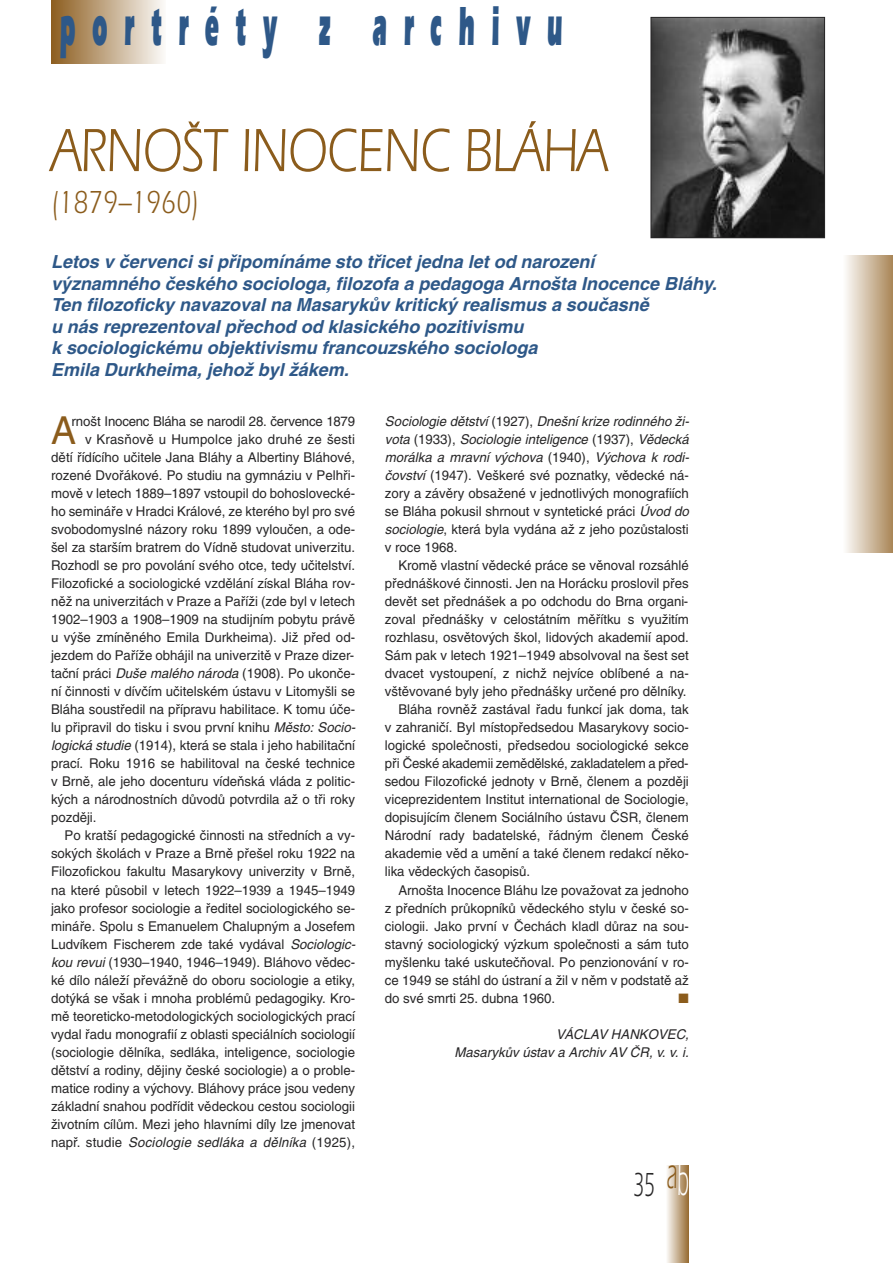
<style>
.page{position:relative;width:893px;height:1263px;background:#fff}
.page>*{position:absolute;margin:0;border:0;box-sizing:border-box;transform-origin:0 0}
.t1{font:63px "Itc Eras CE";letter-spacing:-.01em;color:#8b5c1c;scale:.8 1}
.t2{font:900 57px "Itc Eras CE";letter-spacing:.72em;color:#2e5888;scale:.4 1}
.t3{font:38.55px "Helvetica CE";color:#8b5c1c}
.t4{font:34.5px "Itc Eras CE";color:#272627;scale:.55 1}
.t5{font:33px "Itc Eras CE";color:#8b5c1c;scale:.8 1}
.t6{font:italic 700 18px/21.6px "Helvetica CE";color:#2e5888}
.t7{font:13.5px/18px "Helvetica CE";color:#272627;text-align:justify}
.t8{font:italic 13.5px/18px "Helvetica CE";color:#272627;text-align:right}
.t9{font:13.5px "Zapf Dingbats ITC";color:#8b5c1c}
.s1{font-style:italic}
.s2{font-style:normal}
.s3{font-size:45px;color:#fff}
</style>
<div class="page">
<div style="left:51px;top:0;width:115px;height:64px;background:linear-gradient(to right,#8d5d1f,#fcfbf9)"></div>
<div style="left:844px;top:255px;width:49px;height:298px;background:linear-gradient(to right,#fcfbf9,#a98657)"></div>
<div style="left:667px;top:1165px;width:22px;height:98px;background:linear-gradient(to right,#f7f4f0,#9c733c)"></div>
<img style="left:653px;top:19px;width:170px;height:217px">
<div style="left:651px;top:17px;width:174px;height:221px;border:1px solid #272627"></div>
<h2 class="t2" style="left:60px;top:6px;width:1259px">portréty z archivu</h2>
<h1 class="t1" style="left:51px;top:129px;width:696px">ARNOŠT INOCENC BLÁHA</h1>
<h3 class="t5" style="left:51px;top:191px;width:186px">(1879–1960)</h3>
<p class="t6" style="left:51px;top:253px;width:667px">Letos v červenci si připomínáme sto třicet jedna let od narození<br>významného českého sociologa, filozofa a pedagoga Arnošta Inocence Bláhy.<br>Ten filozoficky navazoval na Masarykův kritický realismus a současně<br>u nás reprezentoval přechod od klasického pozitivismu<br>k sociologickému objektivismu francouzského sociologa<br>Emila Durkheima, jehož byl žákem.</p>
<p class="t7" style="left:71px;top:414px;width:285px">rnošt Inocenc Bláha se narodil 28. července 1879</p>
<p class="t7" style="left:85px;top:432px;width:271px">v Krasňově u Humpolce jako druhé ze šesti</p>
<p class="t7" style="left:51px;top:450px;width:306px">dětí řídícího učitele Jana Bláhy a Albertiny Bláhové,</p>
<p class="t7" style="left:51px;top:468px;width:306px">rozené Dvořákové. Po studiu na gymnáziu v Pelhři-</p>
<p class="t7" style="left:51px;top:486px;width:306px">mově v letech 1889–1897 vstoupil do bohoslovecké-</p>
<p class="t7" style="left:51px;top:504px;width:306px">ho semináře v Hradci Králové, ze kterého byl pro své</p>
<p class="t7" style="left:51px;top:522px;width:306px">svobodomyslné názory roku 1899 vyloučen, a ode-</p>
<p class="t7" style="left:51px;top:540px;width:306px">šel za starším bratrem do Vídně studovat univerzitu.</p>
<p class="t7" style="left:51px;top:558px;width:306px">Rozhodl se pro povolání svého otce, tedy učitelství.</p>
<p class="t7" style="left:51px;top:576px;width:306px">Filozofické a sociologické vzdělání získal Bláha rov-</p>
<p class="t7" style="left:51px;top:594px;width:306px">něž na univerzitách v Praze a Paříži (zde byl v letech</p>
<p class="t7" style="left:51px;top:612px;width:306px">1902–1903 a 1908–1909 na studijním pobytu právě</p>
<p class="t7" style="left:51px;top:630px;width:306px">u výše zmíněného Emila Durkheima). Již před od-</p>
<p class="t7" style="left:51px;top:648px;width:305px">jezdem do Paříže obhájil na univerzitě v Praze dizer-</p>
<p class="t7" style="left:51px;top:666px;width:306px">tační práci <span class="s1">Duše malého národa</span> (1908). Po ukonče-</p>
<p class="t7" style="left:51px;top:684px;width:306px">ní činnosti v dívčím učitelském ústavu v Litomyšli se</p>
<p class="t7" style="left:51px;top:702px;width:306px">Bláha soustředil na přípravu habilitace. K tomu úče-</p>
<p class="t7" style="left:51px;top:720px;width:306px">lu připravil do tisku i svou první knihu <span class="s1">Město: Socio-</span></p>
<p class="t7" style="left:51px;top:738px;width:306px"><span class="s1">logická studie</span> (1914), která se stala i jeho habilitační</p>
<p class="t7" style="left:51px;top:756px;width:306px">prací. Roku 1916 se habilitoval na české technice</p>
<p class="t7" style="left:51px;top:774px;width:306px">v Brně, ale jeho docenturu vídeňská vláda z politic-</p>
<p class="t7" style="left:51px;top:792px;width:306px">kých a národnostních důvodů potvrdila až o tři roky</p>
<p class="t7" style="left:51px;top:810px;width:47px">později.</p>
<p class="t7" style="left:65px;top:828px;width:292px">Po kratší pedagogické činnosti na středních a vy-</p>
<p class="t7" style="left:51px;top:846px;width:306px">sokých školách v Praze a Brně přešel roku 1922 na</p>
<p class="t7" style="left:51px;top:864px;width:306px">Filozofickou fakultu Masarykovy univerzity v Brně,</p>
<p class="t7" style="left:51px;top:882px;width:306px">na které působil v letech 1922–1939 a 1945–1949</p>
<p class="t7" style="left:51px;top:900px;width:306px">jako profesor sociologie a ředitel sociologického se-</p>
<p class="t7" style="left:51px;top:918px;width:306px">mináře. Spolu s Emanuelem Chalupným a Josefem</p>
<p class="t7" style="left:51px;top:936px;width:306px">Ludvíkem Fischerem zde také vydával <span class="s1">Sociologic-</span></p>
<p class="t7" style="left:51px;top:954px;width:306px"><span class="s1">kou revui</span> (1930–1940, 1946–1949). Bláhovo vědec-</p>
<p class="t7" style="left:51px;top:972px;width:306px">ké dílo náleží převážně do oboru sociologie a etiky,</p>
<p class="t7" style="left:51px;top:990px;width:306px">dotýká se však i mnoha problémů pedagogiky. Kro-</p>
<p class="t7" style="left:51px;top:1008px;width:306px">mě teoreticko-metodologických sociologických prací</p>
<p class="t7" style="left:51px;top:1026px;width:306px">vydal řadu monografií z oblasti speciálních sociologií</p>
<p class="t7" style="left:51px;top:1044px;width:306px">(sociologie dělníka, sedláka, inteligence, sociologie</p>
<p class="t7" style="left:51px;top:1062px;width:306px">dětství a rodiny, dějiny české sociologie) a o proble-</p>
<p class="t7" style="left:51px;top:1080px;width:306px">matice rodiny a výchovy. Bláhovy práce jsou vedeny</p>
<p class="t7" style="left:51px;top:1098px;width:306px">základní snahou podřídit vědeckou cestou sociologii</p>
<p class="t7" style="left:51px;top:1116px;width:306px">životním cílům. Mezi jeho hlavními díly lze jmenovat</p>
<p class="t8" style="left:51px;top:1134px;width:306px"><span class="s2">např. studie</span> Sociologie sedláka a dělníka <span class="s2">(1925),</span></p>
<h3 class="t3" style="left:51px;top:417px;width:26px">A</h3>
<p class="t7" style="left:385px;top:414px;width:306px"><span class="s1">Sociologie dětství</span> (1927), <span class="s1">Dnešní krize rodinného ži&shy;vota</span> (1933), <span class="s1">Sociologie inteligence</span> (1937), <span class="s1">Vědecká morálka a mravní výchova</span> (1940), <span class="s1">Výchova k rodi&shy;čovství</span> (1947). Veškeré své poznatky, vědecké ná&shy;zory a závěry obsažené v jednotlivých monografiích se Bláha pokusil shrnout v syntetické práci <span class="s1">Úvod do sociologie</span>, která byla vydána až z jeho pozůstalosti v roce 1968.</p>
<p class="t7" style="left:398px;top:558px;width:292px">Kromě vlastní vědecké práce se věnoval rozsáhlé</p>
<p class="t7" style="left:385px;top:576px;width:306px">přednáškové činnosti. Jen na Horácku proslovil přes</p>
<p class="t7" style="left:385px;top:594px;width:305px">devět set přednášek a po odchodu do Brna organi-</p>
<p class="t7" style="left:385px;top:612px;width:306px">zoval přednášky v celostátním měřítku s využitím</p>
<p class="t7" style="left:385px;top:630px;width:306px">rozhlasu, osvětových škol, lidových akademií apod.</p>
<p class="t7" style="left:385px;top:648px;width:306px">Sám pak v letech 1921–1949 absolvoval na šest set</p>
<p class="t7" style="left:385px;top:666px;width:306px">dvacet vystoupení, z nichž nejvíce oblíbené a na-</p>
<p class="t7" style="left:385px;top:684px;width:303px">vštěvované byly jeho přednášky určené pro dělníky.</p>
<p class="t7" style="left:398px;top:702px;width:292px">Bláha rovněž zastával řadu funkcí jak doma, tak</p>
<p class="t7" style="left:385px;top:720px;width:306px">v zahraničí. Byl místopředsedou Masarykovy socio-</p>
<p class="t7" style="left:385px;top:738px;width:306px">logické společnosti, předsedou sociologické sekce</p>
<p class="t7" style="left:385px;top:756px;width:305px">při České akademii zemědělské, zakladatelem a před-</p>
<p class="t7" style="left:385px;top:774px;width:306px">sedou Filozofické jednoty v Brně, členem a později</p>
<p class="t7" style="left:385px;top:792px;width:306px">viceprezidentem Institut international de Sociologie,</p>
<p class="t7" style="left:385px;top:810px;width:306px">dopisujícím členem Sociálního ústavu ČSR, členem</p>
<p class="t7" style="left:385px;top:828px;width:306px">Národní rady badatelské, řádným členem České</p>
<p class="t7" style="left:385px;top:846px;width:306px">akademie věd a umění a také členem redakcí něko-</p>
<p class="t7" style="left:385px;top:864px;width:147px">lika vědeckých časopisů.</p>
<p class="t7" style="left:398px;top:882px;width:292px">Arnošta Inocence Bláhu lze považovat za jednoho</p>
<p class="t7" style="left:385px;top:900px;width:306px">z předních průkopníků vědeckého stylu v české so-</p>
<p class="t7" style="left:385px;top:918px;width:306px">ciologii. Jako první v Čechách kladl důraz na sou-</p>
<p class="t7" style="left:385px;top:936px;width:306px">stavný sociologický výzkum společnosti a sám tuto</p>
<p class="t7" style="left:385px;top:954px;width:306px">myšlenku také uskutečňoval. Po penzionování v ro-</p>
<p class="t7" style="left:385px;top:972px;width:306px">ce 1949 se stáhl do ústraní a žil v něm v podstatě až</p>
<p class="t7" style="left:385px;top:990px;width:172px">do své smrti 25. dubna 1960.</p>
<p class="t9" style="left:679px;top:990px;width:12px">■</p>
<p class="t8" style="left:455px;top:1026px;width:236px">VÁCLAV HANKOVEC,<br>Masarykův ústav a Archiv AV ČR, v. v. i.</p>
<h3 class="t4" style="left:634px;top:1172px;width:102px">35 <sup>a</sup><span class="s3">b</span></h3>
</div>
